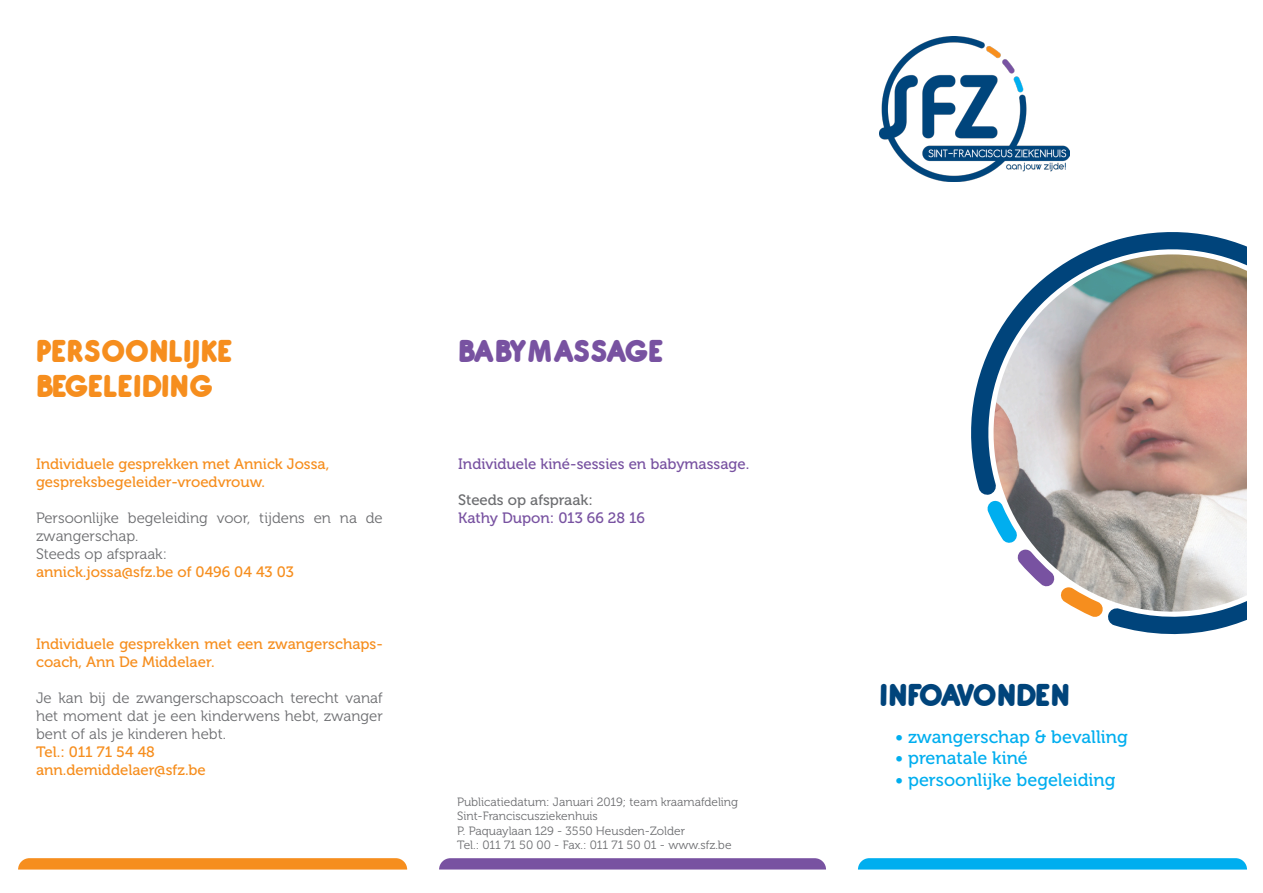
<style>
.page{position:relative;width:1263px;height:893px;background:#fff}
.page>*{position:absolute;margin:0;border:0;box-sizing:border-box;transform-origin:0 0}
.Titel{font:800 34.5px/34.5px "Antipasto";color:#f68e1e}
.Titel-2{font:800 34.5px "Antipasto";color:#7852a1}
.Titel-3{font:800 34.5px "Antipasto";color:#00447b}
.t1{font:18px "Museo 500";color:#00aeef}
.t2{font:15px/18px "Museo 500";color:#f68e1e}
.t3{font:15px/18px "Museo 300";color:#6c6d70}
.t4{font:15px "Museo 500";color:#7852a1}
.t5{font:15px "Museo 500";color:#6c6d70}
.Broodtekst{font:12px "Museo 300";color:#6c6d70}
.s1{font-family:"Museo 300";color:#6c6d70}
</style>
<div class="page">
<img style="left:879px;top:37px;width:191px;height:144px">
<svg style="left:858px;top:858px;width:389px;height:11px;background:#07b0ef"></svg>
<svg style="left:18px;top:858px;width:389px;height:11px;background:#f69124"></svg>
<svg style="left:439px;top:858px;width:387px;height:11px;background:#7c57a3"></svg>
<svg style="left:971px;top:232px;width:276px;height:403px"></svg>
<svg style="left:986px;top:501px;width:118px;height:117px"></svg>
<p class="Titel" style="left:36px;top:334px;width:199px">PERSOONLIJKE<br>BEGELEIDING</p>
<p class="t2" style="left:36px;top:455px;width:295px">Individuele gesprekken met Annick Jossa,</p>
<p class="t2" style="left:36px;top:473px;width:231px">gespreksbegeleider-vroedvrouw.</p>
<p class="t3" style="left:36px;top:509px;width:348px">Persoonlijke begeleiding voor, tijdens en na de zwangerschap.</p>
<p class="t2" style="left:36px;top:545px;width:259px"><span class="s1">Steeds op afspraak: </span>annick.jossa@sfz.be of 0496 04 43 03</p>
<p class="t2" style="left:36px;top:635px;width:348px">Individuele gesprekken met een zwangerschaps&shy;coach, Ann De Middelaer.</p>
<p class="t3" style="left:36px;top:689px;width:348px;text-align:justify">Je kan bij de zwangerschapscoach terecht vanaf het moment dat je een kinderwens hebt, zwanger bent of als je kinderen hebt.</p>
<p class="t2" style="left:36px;top:743px;width:120px">Tel.: 011 71 54 48</p>
<p class="t2" style="left:36px;top:761px;width:171px">ann.demiddelaer@sfz.be</p>
<p class="Titel-2" style="left:458px;top:329px;width:207px">BABYMASSAGE</p>
<p class="t4" style="left:458px;top:455px;width:293px">Individuele kiné-sessies en babymassage.</p>
<p class="t5" style="left:458px;top:491px;width:136px">Steeds op afspraak:</p>
<p class="t4" style="left:458px;top:509px;width:188px">Kathy Dupon: 013 66 28 16</p>
<p class="Broodtekst" style="left:457px;top:795px;width:283px">Publicatiedatum: Januari 2019; team kraamafdeling</p>
<p class="Broodtekst" style="left:457px;top:810px;width:142px">Sint-Franciscusziekenhuis</p>
<p class="Broodtekst" style="left:457px;top:824px;width:229px">P. Paquaylaan 129 - 3550 Heusden-Zolder</p>
<p class="Broodtekst" style="left:457px;top:838px;width:276px">Tel.: 011 71 50 00 - Fax.: 011 71 50 01 - www.sfz.be</p>
<p class="Titel-3" style="left:879px;top:673px;width:193px">INFOAVONDEN</p>
<p class="t1" style="left:895px;top:726px;width:234px">• zwangerschap &amp; bevalling</p>
<p class="t1" style="left:895px;top:748px;width:134px">• prenatale kiné</p>
<p class="t1" style="left:895px;top:770px;width:222px">• persoonlijke begeleiding</p>
</div>
